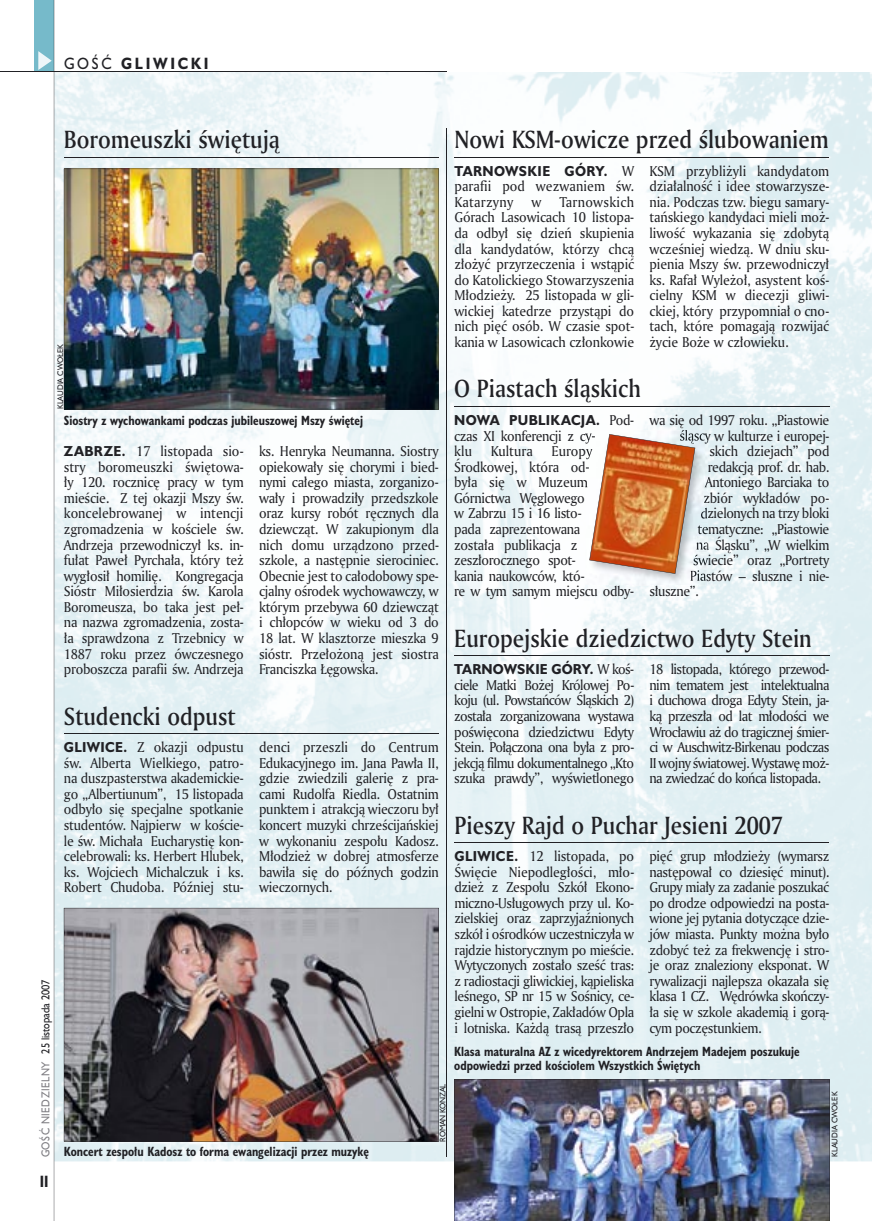
<style>
.page{position:relative;width:872px;height:1221px;background:#fff}
.page>*{position:absolute;margin:0;border:0;box-sizing:border-box;transform-origin:0 0}
.t1{font:24px "Amerigo Md PL";color:#212125;scale:.9 1}
.t2{font:700 15px "Humanst 521 PL";letter-spacing:.2em;color:#212125;scale:.9 1}
.t3{font:700 15px "Humanst 521 Cn PL";color:#212125;scale:.94 1}
.t4{font:13.8px/15.6px "Amerigo PL";letter-spacing:-.03em;color:#212125;text-align:justify;scale:.94 1}
.t5{font:13.8px/15.6px "Amerigo PL";letter-spacing:.005em;color:#212125;scale:.94 1}
.t6{font:13.8px "Amerigo PL";color:#212125;scale:.94 1}
.t7{font:700 13.2px "Humanst 521 PL";letter-spacing:.02em;color:#212125;scale:.94 1}
.t8{font:700 12.3px/14.4px "Humanst 521 Cn PL";color:#212125;scale:.94 1}
.t9{font:10.5px "Humanst 521 PL";letter-spacing:.025em;color:#212125;scale:.9 1}
.t10{font:7.5px "Humanst 521 PL";color:#212125;scale:.94 1}
.s1{font-weight:400}
.s2{font-family:"Amerigo PL";font-weight:400;font-size:13.8px}
.s3{color:#7f7e83}
.s4{font-family:"Humanst 521 PL";font-weight:700;font-size:13.2px}
</style>
<div class="page">
<div style="left:35px;top:0;width:19px;height:72px;background:#76baca"></div>
<svg style="left:38px;top:51px;width:14px;height:19px"></svg>
<img style="left:55px;top:72px;width:817px;height:1089px">
<hr style="left:0;top:72px;width:447px;height:1px;background:#212125">
<hr style="left:54px;top:0;width:1px;height:1220px;background:#212125">
<hr style="left:64px;top:157px;width:375px;height:1px;background:#212125">
<hr style="left:447px;top:129px;width:1px;height:1027px;background:#212125">
<img style="left:64px;top:169px;width:375px;height:240px">
<hr style="left:64px;top:733px;width:375px;height:1px;background:#212125">
<img style="left:64px;top:907px;width:375px;height:234px">
<img style="left:454px;top:1079px;width:375px;height:141px">
<hr style="left:454px;top:655px;width:375px;height:1px;background:#212125">
<hr style="left:454px;top:406px;width:375px;height:1px;background:#212125">
<hr style="left:454px;top:157px;width:375px;height:1px;background:#212125">
<hr style="left:454px;top:842px;width:375px;height:1px;background:#212125">
<img style="left:586px;top:574px;width:121px;height:12px">
<img style="left:586px;top:585px;width:48px;height:1px">
<img style="left:690px;top:574px;width:17px;height:7px">
<img style="left:650px;top:585px;width:48px;height:1px">
<svg style="left:586px;top:430px;width:121px;height:144px"></svg>
<p class="t2" style="left:64px;top:53px;width:162px"><span class="s1">GOŚĆ</span> GLIWICKI</p>
<h1 class="t1" style="left:64px;top:123px;width:241px">Boromeuszki świętują</h1>
<p class="t10" style="left:55px;top:409px;width:71px;rotate:-90deg">KLAUDIA CWOŁEK</p>
<h1 class="t1" style="left:454px;top:123px;width:417px">Nowi KSM-owicze przed ślubowaniem</h1>
<p class="t7" style="left:454px;top:162px;width:193px">TARNOWSKIE GÓRY. <span class="s2">W</span></p>
<p class="t5" style="left:454px;top:178px;width:193px">parafii pod wezwaniem św.<br>Katarzyny</p>
<p class="t4" style="left:454px;top:194px;width:193px;text-indent:105px">Tarnowskich Górach Lasowicach 10 listopa&shy;da odbył się dzień skupienia dla kandydatów, którzy chcą złożyć przyrzeczenia i wstąpić do Katolickiego Stowarzyszenia Młodzieży. 25 listopada w gli&shy;wickiej katedrze przystąpi do nich pięć osób. W czasie spot&shy;kania w Lasowicach członkowie</p>
<p class="t4" style="left:531px;top:194px;width:12px">w</p>
<p class="t4" style="left:649px;top:162px;width:193px">KSM przybliżyli kandydatom działalność i idee stowarzysze&shy;nia. Podczas tzw. biegu samary&shy;tańskiego kandydaci mieli moż&shy;liwość wykazania się zdobytą wcześniej wiedzą. W dniu sku&shy;pienia Mszy św. przewodniczył ks. Rafał Wyleżoł, asystent koś&shy;cielny KSM w diecezji gliwi&shy;ckiej, który przypomniał o cno&shy;tach, które pomagają rozwijać życie Boże w człowieku.</p>
<h1 class="t1" style="left:454px;top:372px;width:209px">O Piastach śląskich</h1>
<p class="t9" style="left:38px;top:1157px;width:199px;rotate:-90deg"><span class="s3">GOŚĆ NIEDZIELNY</span> 25 listopada 2007</p>
<p class="t3" style="left:40px;top:1170px;width:11px">II</p>
<p class="t8" style="left:64px;top:413px;width:320px">Siostry z wychowankami podczas jubileuszowej Mszy świętej</p>
<p class="t4" style="left:64px;top:443px;width:193px"><span class="s4">ZABRZE.</span> 17 listopada sio&shy;stry boromeuszki świętowa&shy;ły 120. rocznicę pracy w tym mieście. Z tej okazji Mszy św. koncelebrowanej w intencji zgromadzenia w kościele św.<br>Andrzeja przewodniczył ks. in&shy;fułat Paweł Pyrchała, który też wygłosił homilię. Kongregacja Sióstr Miłosierdzia św. Karola Boromeusza, bo taka jest peł&shy;na nazwa zgromadzenia, zosta&shy;ła sprawdzona z Trzebnicy w 1887 roku przez ówczesnego proboszcza parafii św. Andrzeja</p>
<p class="t4" style="left:259px;top:443px;width:193px">ks. Henryka Neumanna. Siostry opiekowały się chorymi i bied&shy;nymi całego miasta, zorganizo&shy;wały i prowadziły przedszkole oraz kursy robót ręcznych dla dziewcząt. W zakupionym dla nich domu urządzono przed&shy;szkole, a następnie sierociniec.<br>Obecnie jest to całodobowy spe&shy;cjalny ośrodek wychowawczy, w którym przebywa 60 dziewcząt i chłopców w wieku od 3 do 18 lat. W klasztorze mieszka 9 sióstr. Przełożoną jest siostra Franciszka Łęgowska.</p>
<h1 class="t1" style="left:64px;top:700px;width:192px">Studencki odpust</h1>
<p class="t4" style="left:64px;top:739px;width:193px"><span class="s4">GLIWICE.</span> Z okazji odpustu św. Alberta Wielkiego, patro&shy;na duszpasterstwa akademickie&shy;go „Albertiunum”, 15 listopada odbyło się specjalne spotkanie studentów. Najpierw w koście&shy;le św. Michała Eucharystię kon&shy;celebrowali: ks. Herbert Hlubek, ks. Wojciech Michalczuk i ks.<br>Robert Chudoba. Później stu-</p>
<p class="t4" style="left:259px;top:739px;width:193px">denci przeszli do Centrum Edukacyjnego im. Jana Pawła II, gdzie zwiedzili galerię z pra&shy;cami Rudolfa Riedla. Ostatnim punktem i atrakcją wieczoru był koncert muzyki chrześcijańskiej w wykonaniu zespołu Kadosz.<br>Młodzież w dobrej atmosferze bawiła się do późnych godzin wieczornych.</p>
<p class="t7" style="left:454px;top:411px;width:193px">NOWA PUBLIKACJA. <span class="s2">Pod-</span></p>
<p class="t4" style="left:454px;top:427px;width:152px">czas XI konferencji z cy&shy;klu</p>
<p class="t4" style="left:649px;top:412px;width:193px">wa się od 1997 roku. „Piastowie</p>
<p class="t4" style="left:679px;top:427px;width:161px">śląscy w kulturze i europej-</p>
<p class="t4" style="left:709px;top:443px;width:129px">skich dziejach” pod</p>
<p class="t4" style="left:708px;top:458px;width:131px">redakcją prof. dr. hab.</p>
<p class="t4" style="left:705px;top:474px;width:134px">Antoniego Barciaka to</p>
<p class="t4" style="left:703px;top:489px;width:136px">zbiór wykładów po-</p>
<p class="t4" style="left:700px;top:505px;width:139px">dzielonych na trzy bloki</p>
<p class="t4" style="left:697px;top:521px;width:142px">tematyczne: „Piastowie</p>
<p class="t4" style="left:696px;top:536px;width:144px">na Śląsku”, „W wielkim</p>
<p class="t4" style="left:693px;top:552px;width:147px">świecie” oraz „Portrety</p>
<p class="t4" style="left:690px;top:567px;width:150px">Piastów – słuszne i nie-</p>
<p class="t4" style="left:649px;top:583px;width:54px">słuszne”.</p>
<h1 class="t1" style="left:454px;top:622px;width:399px">Europejskie dziedzictwo Edyty Stein</h1>
<p class="t6" style="left:491px;top:442px;width:46px">Kultura</p>
<p class="t4" style="left:454px;top:443px;width:193px;text-align:left;text-indent:97px">Europy<br>Środkowej, która od-<br>była się w Muzeum<br>Górnictwa Węglowego<br>w Zabrzu 15 i 16 listo-<br>pada zaprezentowana<br>została publikacja z zeszłorocznego spot-<br>kania naukowców, któ-<br>re w tym samym miejscu odby-</p>
<p class="t7" style="left:454px;top:660px;width:193px">TARNOWSKIE GÓRY. <span class="s2">W koś-</span></p>
<p class="t4" style="left:454px;top:676px;width:193px">ciele Matki Bożej Królowej Po&shy;koju (ul. Powstańców Śląskich 2) została zorganizowana wystawa poświęcona dziedzictwu Edyty Stein. Połączona ona była z pro&shy;jekcją filmu dokumentalnego „Kto szuka prawdy”, wyświetlonego</p>
<p class="t4" style="left:649px;top:661px;width:193px">18 listopada, którego przewod&shy;nim tematem jest intelektualna i duchowa droga Edyty Stein, ja&shy;ką przeszła od lat młodości we Wrocławiu aż do tragicznej śmier&shy;ci w Auschwitz-Birkenau podczas II wojny światowej. Wystawę moż&shy;na zwiedzać do końca listopada.</p>
<h1 class="t1" style="left:454px;top:809px;width:366px">Pieszy Rajd o Puchar Jesieni 2007</h1>
<p class="t4" style="left:454px;top:848px;width:193px"><span class="s4">GLIWICE.</span> 12 listopada, po Święcie Niepodległości, mło&shy;dzież z Zespołu Szkół Ekono&shy;miczno-Usługowych przy ul. Ko&shy;zielskiej oraz zaprzyjaźnionych szkół i ośrodków uczestniczyła w rajdzie historycznym po mieście.<br>Wytyczonych zostało sześć tras: z radiostacji gliwickiej, kąpieliska leśnego, SP nr 15 w Sośnicy, ce&shy;gielni w Ostropie, Zakładów Opla i lotniska. Każdą trasą przeszło</p>
<p class="t4" style="left:649px;top:848px;width:193px">pięć grup młodzieży (wymarsz następował co dziesięć minut).<br>Grupy miały za zadanie poszukać po drodze odpowiedzi na posta&shy;wione jej pytania dotyczące dzie&shy;jów miasta. Punkty można było zdobyć też za frekwencję i stro&shy;je oraz znaleziony eksponat. W rywalizacji najlepsza okazała się klasa 1 CZ. Wędrówka skończy&shy;ła się w szkole akademią i gorą&shy;cym poczęstunkiem.</p>
<p class="t8" style="left:454px;top:1043px;width:369px">Klasa maturalna AZ z wicedyrektorem Andrzejem Madejem poszukuje odpowiedzi przed kościołem Wszystkich Świętych</p>
<p class="t8" style="left:64px;top:1144px;width:326px">Koncert zespołu Kadosz to forma ewangelizacji przez muzykę</p>
<p class="t10" style="left:437px;top:1141px;width:63px;rotate:-90deg">ROMAN KONZAL</p>
<p class="t10" style="left:829px;top:1156px;width:71px;rotate:-90deg">KLAUDIA CWOŁEK</p>
</div>
